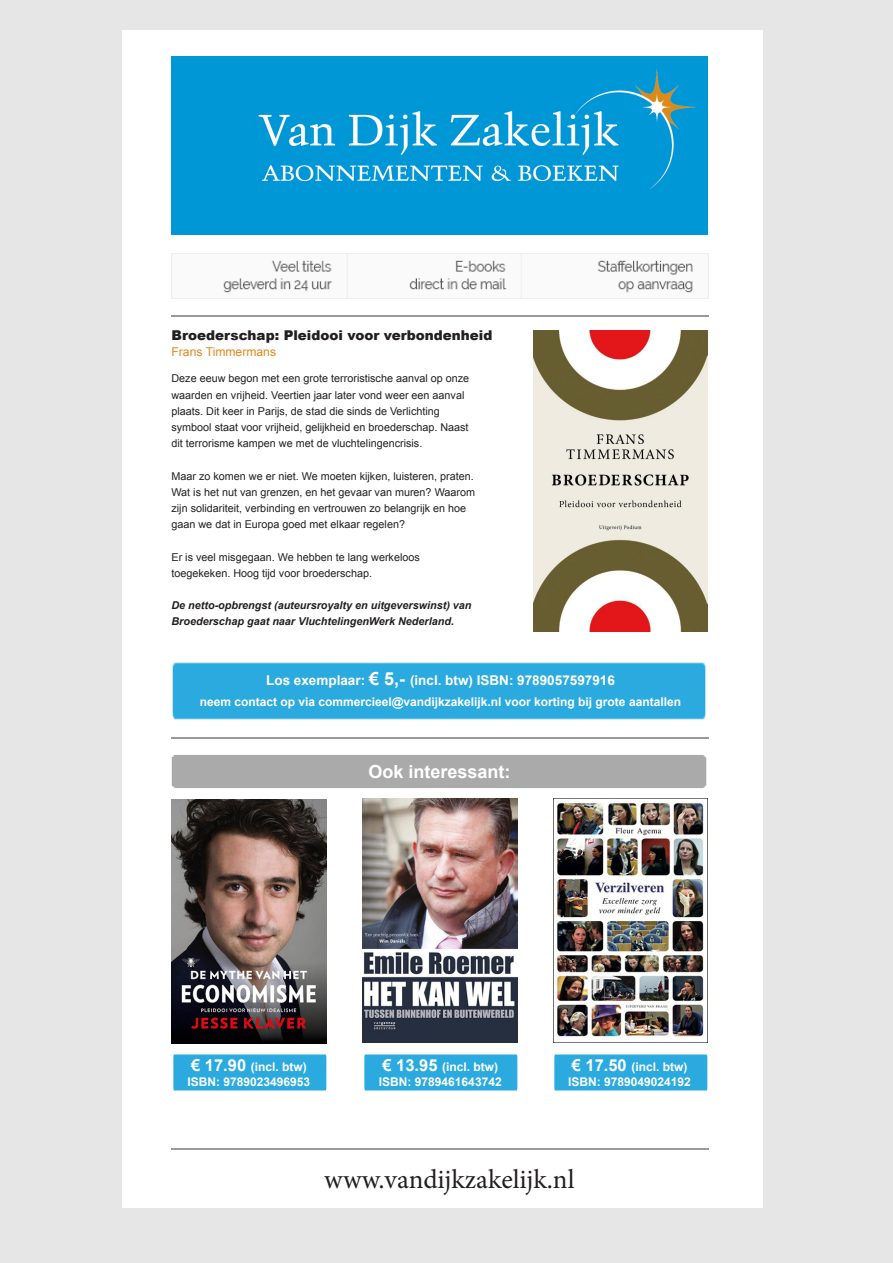
<style>
.page{position:relative;width:893px;height:1263px;background:#fff}
.page>*{position:absolute;margin:0;border:0;box-sizing:border-box;transform-origin:0 0}
.t1{font:27px "Minion Pro";color:#231f20}
.t2{font:700 18px "Arial";color:#fff}
.t3{font:700 13.5px "Arial";color:#fff}
.t4{font:900 13.5px "Arial";color:#231f20}
.t5{font:12.15px "Arial";color:#e08920}
.t6{font:700 12px "Arial";color:#fff}
.t7{font:10.8px/16.2px "Arial";color:#231f20}
.t8{font:italic 700 10.8px/16.2px "Arial";color:#231f20}
.s1{font-size:18px}
.s2{font-size:16.5px}
</style>
<div class="page">
<div style="left:0;top:1209px;width:893px;height:54px;background:#e6e6e6"></div>
<img style="left:171px;top:56px;width:536px;height:179px">
<img style="left:171px;top:253px;width:537px;height:45px">
<img style="left:172px;top:662px;width:534px;height:58px">
<div style="left:173px;top:1054px;width:154px;height:37px;background:#2baadf"></div>
<div style="left:364px;top:1054px;width:154px;height:37px;background:#2baadf"></div>
<div style="left:554px;top:1054px;width:154px;height:37px;background:#2baadf"></div>
<img style="left:533px;top:330px;width:175px;height:301px">
<img style="left:171px;top:799px;width:155px;height:245px">
<img style="left:363px;top:798px;width:154px;height:245px">
<img style="left:554px;top:798px;width:154px;height:245px">
<p class="t4" style="left:171px;top:325px;width:322px">Broederschap: Pleidooi voor verbondenheid</p>
<p class="t5" style="left:171px;top:343px;width:106px">Frans Timmermans</p>
<p class="t7" style="left:171px;top:370px;width:299px">Deze eeuw begon met een grote terroristische aanval op onze waarden en vrijheid. Veertien jaar later vond weer een aanval plaats. Dit keer in Parijs, de stad die sinds de Verlichting symbool staat voor vrijheid, gelijkheid en broederschap. Naast dit terrorisme kampen we met de vluchtelingencrisis.</p>
<p class="t7" style="left:171px;top:468px;width:305px">Maar zo komen we er niet. We moeten kijken, luisteren, praten.<br>Wat is het nut van grenzen, en het gevaar van muren? Waarom zijn solidariteit, verbinding en vertrouwen zo belangrijk en hoe gaan we dat in Europa goed met elkaar regelen?</p>
<p class="t7" style="left:171px;top:549px;width:250px">Er is veel misgegaan. We hebben te lang werkeloos toegekeken. Hoog tijd voor broederschap.</p>
<p class="t8" style="left:171px;top:597px;width:302px">De netto-opbrengst (auteursroyalty en uitgeverswinst) van<br>Broederschap gaat naar VluchtelingenWerk Nederland.</p>
<p class="t3" style="left:266px;top:671px;width:350px">Los exemplaar: <span class="s1">€ 5,-</span> (incl. btw) ISBN: 9789057597916</p>
<p class="t6" style="left:200px;top:693px;width:483px">neem contact op via commercieel@vandijkzakelijk.nl voor korting bij grote aantallen</p>
<p class="t2" style="left:369px;top:759px;width:144px">Ook interessant:</p>
<p class="t6" style="left:191px;top:1058px;width:117px"><span class="s2">€ 17.90</span> (incl. btw)</p>
<p class="t6" style="left:188px;top:1073px;width:124px">ISBN: 9789023496953</p>
<p class="t6" style="left:382px;top:1058px;width:117px"><span class="s2">€ 13.95</span> (incl. btw)</p>
<p class="t6" style="left:379px;top:1073px;width:124px">ISBN: 9789461643742</p>
<p class="t6" style="left:572px;top:1058px;width:117px"><span class="s2">€ 17.50</span> (incl. btw)</p>
<p class="t6" style="left:568px;top:1073px;width:124px">ISBN: 9789049024192</p>
<p class="t1" style="left:324px;top:1161px;width:252px">www.vandijkzakelijk.nl</p>
</div>
